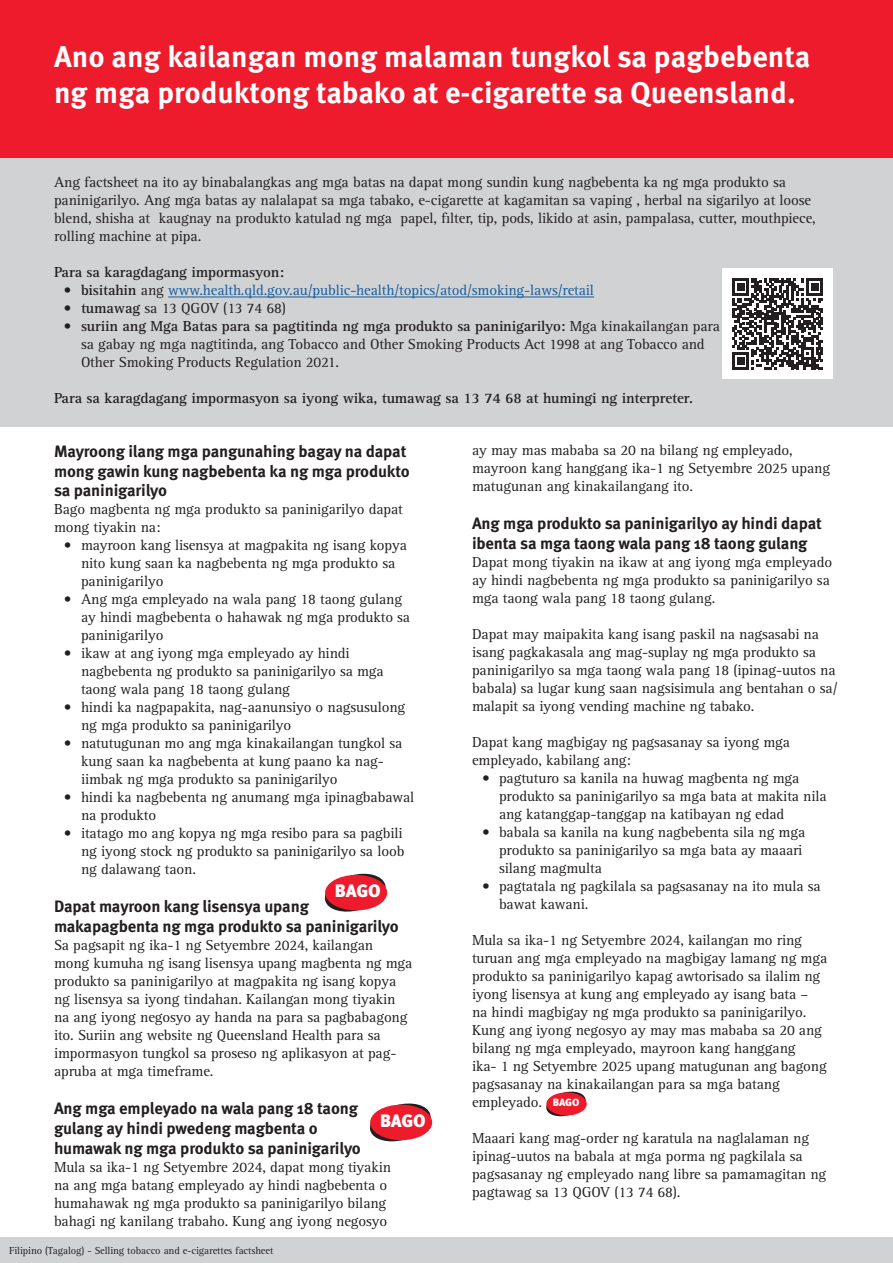
<style>
.page{position:relative;width:893px;height:1263px;background:#fff}
.page>*{position:absolute;margin:0;border:0;box-sizing:border-box;transform-origin:0 0}
.t1{font:700 30px/36px "Meta Pro";color:#fff}
.t2{font:900 18px "Meta Pro";letter-spacing:-.015em;color:#fff}
.t3{font:700 16.5px/19.8px "Meta Pro";letter-spacing:-.01em;color:#231f20}
.t4{font:15px/18px "Rotis Serif Std";letter-spacing:-.01em;color:#231f20}
.t5{font:700 15px "Rotis Serif Std";letter-spacing:-.01em;color:#231f20}
.t6{font:15px "Rotis Serif Std";letter-spacing:-.01em;color:#175d9e}
.t7{font:10.5px "Rotis Serif Std";letter-spacing:-.01em;color:#231f20}
.t8{font:900 10.5px "Meta Pro";color:#fff}
.s1{font-weight:700;color:#231f20}
.s2{color:#231f20}
.s3{font-weight:700}
</style>
<div class="page">
<div style="left:0;top:153px;width:893px;height:273px;background:#d1d2d4"></div>
<div style="left:0;top:0;width:893px;height:157px;background:#ee1b2c"></div>
<hr style="left:168px;top:297px;width:426px;height:1px;background:#175d9e">
<svg style="left:546px;top:1091px;width:41px;height:26px"></svg>
<div style="left:546px;top:1092px;width:41px;height:23px;background:#ee1b2c;border-radius:50%"></div>
<div style="left:722px;top:268px;width:111px;height:111px;background:#fff"></div>
<svg style="left:732px;top:278px;width:91px;height:91px"></svg>
<div style="left:0;top:1237px;width:893px;height:26px;background:#d1d2d4"></div>
<svg style="left:324px;top:873px;width:64px;height:39px"></svg>
<div style="left:325px;top:875px;width:62px;height:35px;background:#ee1b2c;border-radius:50%"></div>
<svg style="left:370px;top:1103px;width:63px;height:39px"></svg>
<div style="left:370px;top:1105px;width:62px;height:35px;background:#ee1b2c;border-radius:50%"></div>
<p class="t1" style="left:54px;top:37px;width:758px">Ano ang kailangan mong malaman tungkol sa pagbebenta ng mga produktong tabako at e-cigarette sa Queensland.</p>
<p class="t4" style="left:54px;top:174px;width:763px">Ang factsheet na ito ay binabalangkas ang mga batas na dapat mong sundin kung nagbebenta ka ng mga produkto sa paninigarilyo. Ang mga batas ay nalalapat sa mga tabako, e-cigarette at kagamitan sa vaping , herbal na sigarilyo at loose blend, shisha at kaugnay na produkto katulad ng mga papel, filter, tip, pods, likido at asin, pampalasa, cutter, mouthpiece, rolling machine at pipa.</p>
<p class="t5" style="left:54px;top:263px;width:232px">Para sa karagdagang impormasyon:</p>
<p class="t6" style="left:64px;top:282px;width:532px"><span class="s1">• bisitahin</span> <span class="s2">ang</span> www.health.qld.gov.au/public-health/topics/atod/smoking-laws/retail</p>
<p class="t4" style="left:64px;top:300px;width:223px"><span class="s3">• tumawag</span> sa 13 QGOV (13 74 68)</p>
<p class="t4" style="left:81px;top:318px;width:640px;text-indent:-17px"><span class="s3">• suriin ang Mga Batas para sa pagtitinda ng mga produkto sa paninigarilyo:</span> Mga kinakailangan para sa gabay ng mga nagtitinda, ang Tobacco and Other Smoking Products Act 1998 at ang Tobacco and<br>Other Smoking Products Regulation 2021.</p>
<p class="t5" style="left:54px;top:389px;width:640px">Para sa karagdagang impormasyon sa iyong wika, tumawag sa 13 74 68 at humingi ng interpreter.</p>
<p class="t3" style="left:54px;top:440px;width:357px">Mayroong ilang mga pangunahing bagay na dapat mong gawin kung nagbebenta ka ng mga produkto sa paninigarilyo</p>
<p class="t4" style="left:54px;top:501px;width:350px">Bago magbenta ng mga produkto sa paninigarilyo dapat mong tiyakin na:</p>
<p class="t4" style="left:81px;top:537px;width:327px;text-indent:-17px">• mayroon kang lisensya at magpakita ng isang kopya nito kung saan ka nagbebenta ng mga produkto sa paninigarilyo</p>
<p class="t4" style="left:81px;top:591px;width:331px;text-indent:-17px">• Ang mga empleyado na wala pang 18 taong gulang ay hindi magbebenta o hahawak ng mga produkto sa paninigarilyo</p>
<p class="t4" style="left:81px;top:645px;width:304px;text-indent:-17px">• ikaw at ang iyong mga empleyado ay hindi nagbebenta ng produkto sa paninigarilyo sa mga taong wala pang 18 taong gulang</p>
<p class="t4" style="left:81px;top:699px;width:326px;text-indent:-17px">• hindi ka nagpapakita, nag-aanunsiyo o nagsusulong ng mga produkto sa paninigarilyo</p>
<p class="t4" style="left:81px;top:735px;width:323px;text-indent:-17px">• natutugunan mo ang mga kinakailangan tungkol sa kung saan ka nagbebenta at kung paano ka nag&shy;iimbak ng mga produkto sa paninigarilyo</p>
<p class="t4" style="left:81px;top:789px;width:335px;text-indent:-17px">• hindi ka nagbebenta ng anumang mga ipinagbabawal na produkto</p>
<p class="t4" style="left:81px;top:825px;width:325px;text-indent:-17px">• itatago mo ang kopya ng mga resibo para sa pagbili ng iyong stock ng produkto sa paninigarilyo sa loob ng dalawang taon.</p>
<p class="t3" style="left:54px;top:895px;width:346px">Dapat mayroon kang lisensya upang makapagbenta ng mga produkto sa paninigarilyo</p>
<p class="t4" style="left:54px;top:936px;width:360px">Sa pagsapit ng ika-1 ng Setyembre 2024, kailangan<br>mong kumuha ng isang lisensya upang magbenta ng mga produkto sa paninigarilyo at magpakita ng isang kopya ng lisensya sa iyong tindahan. Kailangan mong tiyakin na ang iyong negosyo ay handa na para sa pagbabagong ito. Suriin ang website ng Queensland Health para sa impormasyon tungkol sa proseso ng aplikasyon at pag&shy;apruba at mga timeframe.</p>
<p class="t3" style="left:54px;top:1097px;width:308px">Ang mga empleyado na wala pang 18 taong gulang ay hindi pwedeng magbenta o humawak ng mga produkto sa paninigarilyo</p>
<p class="t4" style="left:54px;top:1158px;width:339px">Mula sa ika-1 ng Setyembre 2024, dapat mong tiyakin na ang mga batang empleyado ay hindi nagbebenta o humahawak ng mga produkto sa paninigarilyo bilang bahagi ng kanilang trabaho. Kung ang iyong negosyo</p>
<p class="t4" style="left:472px;top:441px;width:360px">ay may mas mababa sa 20 na bilang ng empleyado, mayroon kang hanggang ika-1 ng Setyembre 2025 upang matugunan ang kinakailangang ito.</p>
<p class="t3" style="left:472px;top:512px;width:351px">Ang mga produkto sa paninigarilyo ay hindi dapat ibenta sa mga taong wala pang 18 taong gulang</p>
<p class="t4" style="left:472px;top:553px;width:362px">Dapat mong tiyakin na ikaw at ang iyong mga empleyado ay hindi nagbebenta ng mga produkto sa paninigarilyo sa mga taong wala pang 18 taong gulang.</p>
<p class="t4" style="left:472px;top:625px;width:367px">Dapat may maipakita kang isang paskil na nagsasabi na isang pagkakasala ang mag-suplay ng mga produkto sa paninigarilyo sa mga taong wala pang 18 (ipinag-uutos na babala) sa lugar kung saan nagsisimula ang bentahan o sa/ malapit sa iyong vending machine ng tabako.</p>
<p class="t4" style="left:472px;top:733px;width:320px">Dapat kang magbigay ng pagsasanay sa iyong mga empleyado, kabilang ang:</p>
<p class="t4" style="left:499px;top:769px;width:329px;text-indent:-17px">• pagtuturo sa kanila na huwag magbenta ng mga produkto sa paninigarilyo sa mga bata at makita nila ang katanggap-tanggap na katibayan ng edad</p>
<p class="t4" style="left:499px;top:823px;width:308px;text-indent:-17px">• babala sa kanila na kung nagbebenta sila ng mga produkto sa paninigarilyo sa mga bata ay maaari silang magmulta</p>
<p class="t4" style="left:499px;top:877px;width:323px;text-indent:-17px">• pagtatala ng pagkilala sa pagsasanay na ito mula sa bawat kawani.</p>
<p class="t4" style="left:472px;top:931px;width:357px">Mula sa ika-1 ng Setyembre 2024, kailangan mo ring turuan ang mga empleyado na magbigay lamang ng mga produkto sa paninigarilyo kapag awtorisado sa ilalim ng iyong lisensya at kung ang empleyado ay isang bata – na hindi magbigay ng mga produkto sa paninigarilyo.<br>Kung ang iyong negosyo ay may mas mababa sa 20 ang bilang ng mga empleyado, mayroon kang hanggang<br>ika- 1 ng Setyembre 2025 upang matugunan ang bagong pagsasanay na kinakailangan para sa mga batang empleyado.</p>
<p class="t2" style="left:335px;top:877px;width:47px">BAGO</p>
<p class="t8" style="left:553px;top:1094px;width:28px">BAGO</p>
<p class="t4" style="left:472px;top:1130px;width:356px">Maaari kang mag-order ng karatula na naglalaman ng ipinag-uutos na babala at mga porma ng pagkilala sa pagsasanay ng empleyado nang libre sa pamamagitan ng pagtawag sa 13 QGOV (13 74 68).</p>
<p class="t2" style="left:380px;top:1106px;width:47px">BAGO</p>
<p class="t7" style="left:9px;top:1244px;width:266px">Filipino (Tagalog) - Selling tobacco and e-cigarettes factsheet</p>
</div>
